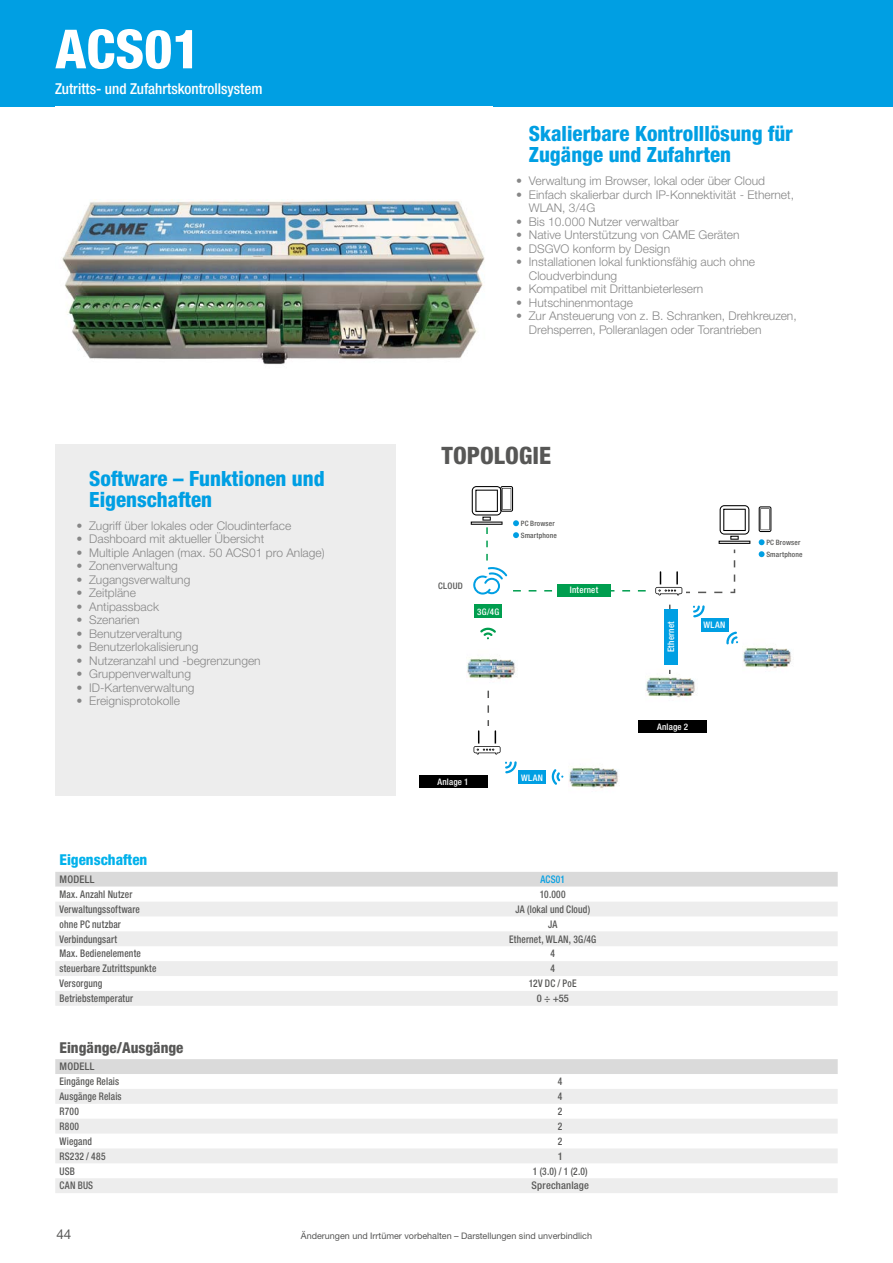
<style>
.page{position:relative;width:893px;height:1263px;background:#fff}
.page>*{position:absolute;margin:0;border:0;box-sizing:border-box;transform-origin:0 0}
.t1{font:800 condensed 54px "Helvetica Neue LTW1 G";color:#fff}
.t2{font:800 condensed 24px "Helvetica Neue LTW1 G";color:#575756}
.t3{font:800 condensed 21px/21px "Helvetica Neue LTW1 G";color:#009fe3}
.t4{font:500 condensed 15px "Helvetica Neue LTW1 G";color:#fff}
.t5{font:800 condensed 15px "Helvetica Neue LTW1 G";color:#575756}
.t6{font:800 condensed 15px "Helvetica Neue LTW1 G";color:#00b1eb}
.t7{font:13.5px "Helvetica Neue LTW1 G";color:#575756}
.t8{font:300 12px/13.5px "Helvetica Neue LTW1 G";color:#878787}
.t9{font:500 condensed 10.5px "Helvetica Neue LTW1 G";letter-spacing:.02em;color:#575756;scale:.9 1}
.t10{font:500 condensed 10.5px/14.9px "Helvetica Neue LTW1 G";letter-spacing:.02em;color:#575756}
.t11{font:500 condensed 10.5px "Helvetica Neue LTW1 G";letter-spacing:.025em;color:#009fe3;scale:.9 1}
.t12{font:9px "Helvetica Neue LTW1 G";color:#575756}
.t13{font:500 condensed 9px "Helvetica Neue LT Pro";letter-spacing:.025em;color:#fff}
.t14{font:500 condensed 9px "Helvetica Neue LT Pro";letter-spacing:.03em;color:#575756}
.t15{font:500 condensed 7.35px/11.9px "Helvetica Neue LT Pro";letter-spacing:.02em;color:#575756}
</style>
<div class="page">
<div style="left:0;top:0;width:893px;height:106px;background:#009fe3"></div>
<img style="left:62px;top:199px;width:423px;height:166px">
<div style="left:55px;top:1059px;width:783px;height:15px;background:#dadada"></div>
<svg style="left:55px;top:1089px;width:783px;height:104px;fill:#ededed"></svg>
<div style="left:55px;top:872px;width:783px;height:15px;background:#dadada"></div>
<svg style="left:55px;top:902px;width:783px;height:104px;fill:#ededed"></svg>
<div style="left:55px;top:445px;width:340px;height:351px;background:#ededed"></div>
<img style="left:645px;top:676px;width:50px;height:22px">
<div style="left:474px;top:605px;width:28px;height:13px;background:#009e4f"></div>
<img style="left:466px;top:658px;width:49px;height:22px">
<img style="left:568px;top:767px;width:50px;height:22px">
<img style="left:750px;top:647px;width:41px;height:22px">
<svg style="left:486px;top:554px;width:2px;height:6px"></svg>
<svg style="left:473px;top:567px;width:34px;height:27px"></svg>
<svg style="left:551px;top:769px;width:13px;height:16px"></svg>
<svg style="left:480px;top:627px;width:16px;height:13px"></svg>
<svg style="left:487px;top:705px;width:2px;height:8px"></svg>
<svg style="left:487px;top:691px;width:2px;height:7px"></svg>
<div style="left:557px;top:584px;width:54px;height:12px;background:#009e4f"></div>
<div style="left:419px;top:775px;width:68px;height:13px;background:#000"></div>
<div style="left:638px;top:721px;width:69px;height:12px;background:#000"></div>
<div style="left:518px;top:771px;width:28px;height:13px;background:#009fe3"></div>
<svg style="left:759px;top:539px;width:6px;height:6px"></svg>
<svg style="left:759px;top:551px;width:6px;height:6px"></svg>
<svg style="left:655px;top:505px;width:95px;height:169px"></svg>
<svg style="left:759px;top:506px;width:12px;height:26px"></svg>
<svg style="left:471px;top:486px;width:48px;height:61px"></svg>
<svg style="left:474px;top:720px;width:43px;height:53px"></svg>
<h1 class="t1" style="left:55px;top:16px;width:147px">ACS01</h1>
<p class="t4" style="left:55px;top:79px;width:209px">Zutritts- und Zufahrtskontrollsystem</p>
<h3 class="t3" style="left:89px;top:467px;width:237px">Software – Funktionen und<br>Eigenschaften</h3>
<p class="t8" style="left:77px;top:519px;width:216px">• Zugriff über lokales oder Cloudinterface</p>
<p class="t8" style="left:77px;top:532px;width:189px">• Dashboard mit aktueller Übersicht</p>
<p class="t8" style="left:77px;top:546px;width:250px">• Multiple Anlagen (max. 50 ACS01 pro Anlage)</p>
<p class="t8" style="left:77px;top:559px;width:103px">• Zonenverwaltung</p>
<p class="t8" style="left:77px;top:573px;width:115px">• Zugangsverwaltung</p>
<p class="t8" style="left:77px;top:586px;width:61px">• Zeitpläne</p>
<p class="t8" style="left:77px;top:600px;width:84px">• Antipassback</p>
<p class="t8" style="left:77px;top:613px;width:65px">• Szenarien</p>
<p class="t8" style="left:77px;top:627px;width:107px">• Benutzerveraltung</p>
<p class="t8" style="left:77px;top:640px;width:123px">• Benutzerlokalisierung</p>
<p class="t8" style="left:77px;top:654px;width:186px">• Nutzeranzahl und -begrenzungen</p>
<p class="t8" style="left:77px;top:667px;width:116px">• Gruppenverwaltung</p>
<p class="t8" style="left:77px;top:681px;width:120px">• ID-Kartenverwaltung</p>
<p class="t8" style="left:77px;top:694px;width:105px">• Ereignisprotokolle</p>
<h3 class="t3" style="left:529px;top:123px;width:266px">Skalierbare Kontrolllösung für<br>Zugänge und Zufahrten</h3>
<p class="t8" style="left:516px;top:174px;width:250px">• Verwaltung im Browser, lokal oder über Cloud</p>
<p class="t8" style="left:529px;top:188px;width:267px;text-indent:-13px">• Einfach skalierbar durch IP-Konnektivität - Ethernet,<br>WLAN, 3/4G</p>
<p class="t8" style="left:516px;top:215px;width:164px">• Bis 10.000 Nutzer verwaltbar</p>
<p class="t8" style="left:516px;top:228px;width:225px">• Native Unterstützung von CAME Geräten</p>
<p class="t8" style="left:516px;top:242px;width:155px">• DSGVO konform by Design</p>
<p class="t8" style="left:529px;top:255px;width:228px;text-indent:-13px">• Installationen lokal funktionsfähig auch ohne<br>Cloudverbindung</p>
<p class="t8" style="left:516px;top:282px;width:189px">• Kompatibel mit Drittanbieterlesern</p>
<p class="t8" style="left:516px;top:296px;width:118px">• Hutschinenmontage</p>
<p class="t8" style="left:529px;top:309px;width:269px;text-indent:-13px">• Zur Ansteuerung von z. B. Schranken, Drehkreuzen,<br>Drehsperren, Polleranlagen oder Torantrieben</p>
<h2 class="t2" style="left:442px;top:441px;width:111px">TOPOLOGIE</h2>
<p class="t14" style="left:438px;top:580px;width:26px">CLOUD</p>
<p class="t13" style="left:477px;top:606px;width:23px">3G/4G</p>
<p class="t15" style="left:521px;top:518px;width:38px">PC Browser<br>Smartphone</p>
<p class="t13" style="left:570px;top:585px;width:30px">Internet</p>
<p class="t13" style="left:437px;top:776px;width:33px">Anlage 1</p>
<p class="t13" style="left:521px;top:772px;width:23px">WLAN</p>
<p class="t13" style="left:665px;top:652px;width:32px;rotate:-90deg">Ethernet</p>
<p class="t13" style="left:704px;top:620px;width:23px">WLAN</p>
<p class="t13" style="left:657px;top:722px;width:33px">Anlage 2</p>
<p class="t15" style="left:766px;top:537px;width:38px">PC Browser<br>Smartphone</p>
<p class="t6" style="left:60px;top:851px;width:89px">Eigenschaften</p>
<p class="t10" style="left:60px;top:872px;width:37px">MODELL</p>
<p class="t11" style="left:540px;top:873px;width:29px">ACS01</p>
<p class="t9" style="left:60px;top:888px;width:82px">Max. Anzahl Nutzer</p>
<p class="t9" style="left:540px;top:888px;width:30px">10.000</p>
<p class="t9" style="left:60px;top:903px;width:91px">Verwaltungssoftware</p>
<p class="t9" style="left:515px;top:903px;width:84px">JA (lokal und Cloud)</p>
<p class="t9" style="left:60px;top:917px;width:70px">ohne PC nutzbar</p>
<p class="t9" style="left:548px;top:917px;width:12px">JA</p>
<p class="t9" style="left:60px;top:932px;width:65px">Verbindungsart</p>
<p class="t9" style="left:509px;top:932px;width:98px">Ethernet, WLAN, 3G/4G</p>
<p class="t9" style="left:60px;top:947px;width:92px">Max. Bedienelemente</p>
<p class="t9" style="left:550px;top:947px;width:7px">4</p>
<p class="t9" style="left:60px;top:962px;width:109px">steuerbare Zutrittspunkte</p>
<p class="t9" style="left:550px;top:962px;width:7px">4</p>
<p class="t9" style="left:60px;top:977px;width:49px">Versorgung</p>
<p class="t9" style="left:529px;top:977px;width:54px">12V DC / PoE</p>
<p class="t9" style="left:60px;top:992px;width:83px">Betriebstemperatur</p>
<p class="t10" style="left:537px;top:991px;width:34px">0 ÷ +55</p>
<p class="t5" style="left:60px;top:1038px;width:125px">Eingänge/Ausgänge</p>
<p class="t10" style="left:60px;top:1059px;width:61px">MODELL<br>Eingänge Relais</p>
<p class="t9" style="left:558px;top:1075px;width:7px">4</p>
<p class="t9" style="left:60px;top:1090px;width:70px">Ausgänge Relais</p>
<p class="t9" style="left:558px;top:1090px;width:7px">4</p>
<p class="t9" style="left:60px;top:1105px;width:23px">R700</p>
<p class="t9" style="left:558px;top:1105px;width:7px">2</p>
<p class="t9" style="left:60px;top:1120px;width:23px">R800</p>
<p class="t9" style="left:558px;top:1120px;width:7px">2</p>
<p class="t9" style="left:60px;top:1135px;width:38px">Wiegand</p>
<p class="t9" style="left:558px;top:1135px;width:7px">2</p>
<p class="t9" style="left:60px;top:1149px;width:53px">RS232 / 485</p>
<p class="t10" style="left:558px;top:1148px;width:7px">1</p>
<p class="t9" style="left:60px;top:1164px;width:19px">USB</p>
<p class="t9" style="left:533px;top:1164px;width:62px">1 (3.0) / 1 (2.0)</p>
<p class="t9" style="left:60px;top:1179px;width:39px">CAN BUS</p>
<p class="t10" style="left:532px;top:1178px;width:59px">Sprechanlage</p>
<p class="t7" style="left:56px;top:1225px;width:17px">44</p>
<p class="t12" style="left:301px;top:1230px;width:293px">Änderungen und Irrtümer vorbehalten – Darstellungen sind unverbindlich</p>
</div>
